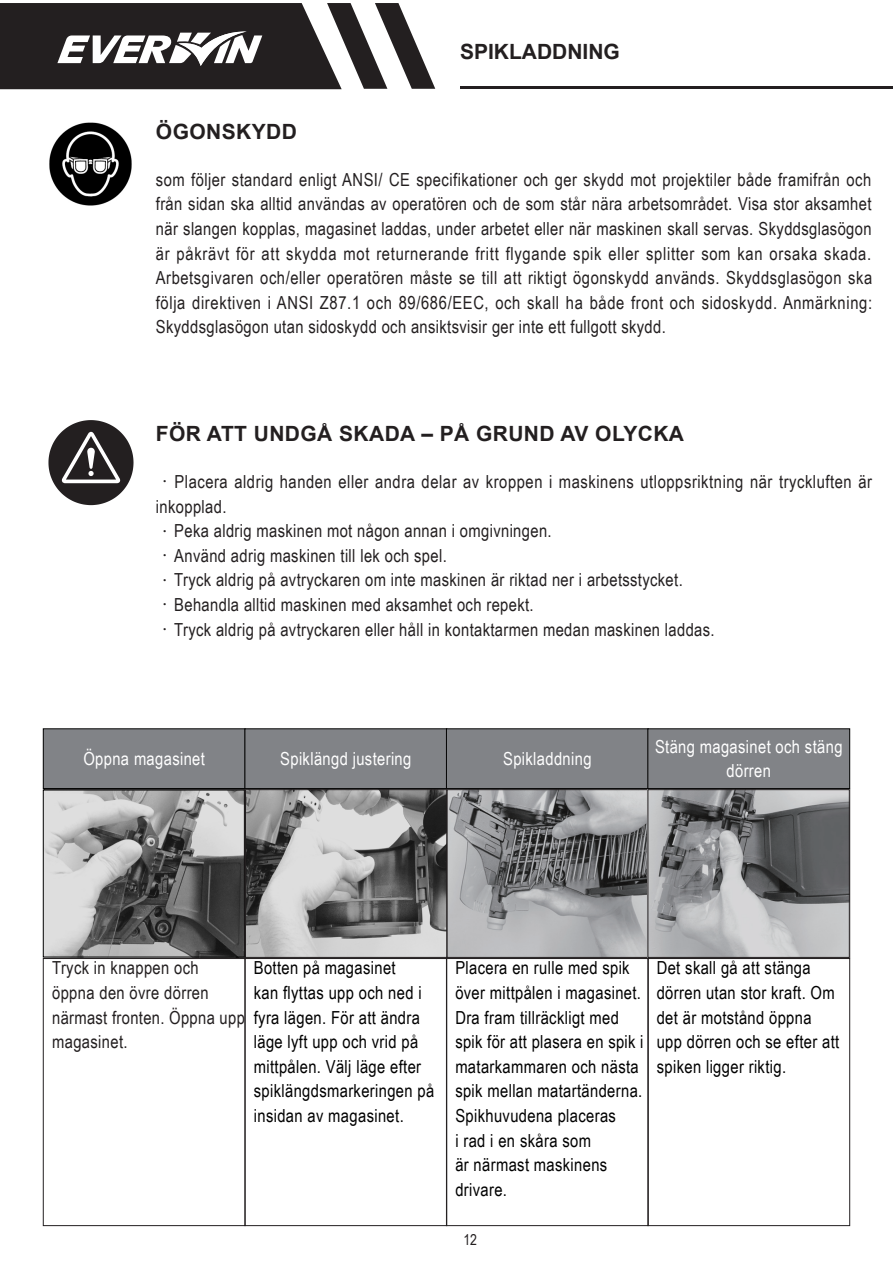
<style>
.page{position:relative;width:893px;height:1263px;background:#fff}
.page>*{position:absolute;margin:0;border:0;box-sizing:border-box;transform-origin:0 0}
.t1{font:700 21px "Arial";letter-spacing:.02em;color:#231f20}
.t2{font:700 21px "Arial";color:#231f20}
.t3{font:18px/24.6px "Arial Narrow";letter-spacing:.02em;color:#231f20}
.t4{font:18px/24.6px "Arial Narrow";letter-spacing:.02em;color:#000}
.t5{font:18px/24.6px "Arial Narrow";letter-spacing:.02em;color:#fff;text-align:center}
.t6{font:15px "Arial Narrow";color:#231f20}
.s1{font-family:"Adobe Ming Std";font-weight:300}
</style>
<div class="page">
<img style="left:49px;top:122px;width:83px;height:84px">
<svg style="left:48px;top:420px;width:86px;height:85px"></svg>
<img style="left:45px;top:791px;width:803px;height:165px">
<div style="left:43px;top:790px;width:202px;height:167px;border:1px solid #030303"></div>
<hr style="left:460px;top:86px;width:433px;height:3px;background:#231f20">
<div style="left:43px;top:729px;width:202px;height:59px;background:#818387"></div>
<div style="left:43px;top:728px;width:202px;height:61px;border:1px solid #030303"></div>
<div style="left:43px;top:958px;width:202px;height:268px;border:1px solid #231f20"></div>
<div style="left:245px;top:729px;width:202px;height:59px;background:#818387"></div>
<div style="left:245px;top:728px;width:202px;height:61px;border:1px solid #030303"></div>
<div style="left:245px;top:958px;width:202px;height:268px;border:1px solid #231f20"></div>
<div style="left:446px;top:729px;width:202px;height:59px;background:#818387"></div>
<div style="left:446px;top:728px;width:203px;height:61px;border:1px solid #030303"></div>
<div style="left:446px;top:958px;width:203px;height:268px;border:1px solid #231f20"></div>
<div style="left:648px;top:729px;width:202px;height:59px;background:#818387"></div>
<div style="left:647px;top:728px;width:203px;height:61px;border:1px solid #030303"></div>
<div style="left:647px;top:958px;width:203px;height:268px;border:1px solid #231f20"></div>
<svg style="left:0;top:3px;width:435px;height:86px"></svg>
<div style="left:245px;top:789px;width:202px;height:169px;border:1px solid #231f20"></div>
<div style="left:447px;top:789px;width:201px;height:169px;border:1px solid #231f20"></div>
<div style="left:647px;top:789px;width:203px;height:169px;border:1px solid #231f20"></div>
<p class="t2" style="left:460px;top:37px;width:161px">SPIKLADDNING</p>
<p class="t1" style="left:156px;top:117px;width:143px">ÖGONSKYDD</p>
<p class="t3" style="left:156px;top:166px;width:718px;text-align:justify">som följer standard enligt ANSI/ CE specifikationer och ger skydd mot projektiler både framifrån och från sidan ska alltid användas av operatören och de som står nära arbetsområdet. Visa stor aksamhet när slangen kopplas, magasinet laddas, under arbetet eller när maskinen skall servas. Skyddsglasögon är påkrävt för att skydda mot returnerande fritt flygande spik eller splitter som kan orsaka skada.<br>Arbetsgivaren och/eller operatören måste se till att riktigt ögonskydd används. Skyddsglasögon ska följa direktiven i ANSI Z87.1 och 89/686/EEC, och skall ha både front och sidoskydd. Anmärkning:<br>Skyddsglasögon utan sidoskydd och ansiktsvisir ger inte ett fullgott skydd.</p>
<p class="t1" style="left:156px;top:419px;width:530px">FÖR ATT UNDGÅ SKADA – PÅ GRUND AV OLYCKA</p>
<p class="t3" style="left:156px;top:469px;width:718px"><span class="s1">．</span>Placera aldrig handen eller andra delar av kroppen i maskinens utloppsriktning när tryckluften är inkopplad.</p>
<p class="t3" style="left:156px;top:518px;width:397px"><span class="s1">．</span>Peka aldrig maskinen mot någon annan i omgivningen.</p>
<p class="t3" style="left:156px;top:542px;width:292px"><span class="s1">．</span>Använd adrig maskinen till lek och spel.</p>
<p class="t3" style="left:156px;top:567px;width:528px"><span class="s1">．</span>Tryck aldrig på avtryckaren om inte maskinen är riktad ner i arbetsstycket.</p>
<p class="t3" style="left:156px;top:592px;width:379px"><span class="s1">．</span>Behandla alltid maskinen med aksamhet och repekt.</p>
<p class="t3" style="left:156px;top:616px;width:560px"><span class="s1">．</span>Tryck aldrig på avtryckaren eller håll in kontaktarmen medan maskinen laddas.</p>
<p class="t5" style="left:83px;top:746px;width:123px">Öppna magasinet</p>
<p class="t5" style="left:280px;top:746px;width:133px">Spiklängd justering</p>
<p class="t5" style="left:503px;top:746px;width:90px">Spikladdning</p>
<p class="t5" style="left:655px;top:733px;width:189px">Stäng magasinet och stäng dörren</p>
<p class="t3" style="left:52px;top:955px;width:194px">Tryck in knappen och öppna den övre dörren närmast fronten. Öppna upp magasinet.</p>
<p class="t4" style="left:254px;top:955px;width:182px">Botten på magasinet<br>kan flyttas upp och ned i fyra lägen. För att ändra läge lyft upp och vrid på mittpålen. Välj läge efter spiklängdsmarkeringen på insidan av magasinet.</p>
<p class="t4" style="left:455px;top:955px;width:190px">Placera en rulle med spik över mittpålen i magasinet.<br>Dra fram tillräckligt med spik för att plasera en spik i matarkammaren och nästa spik mellan matartänderna.<br>Spikhuvudena placeras<br>i rad i en skåra som<br>är närmast maskinens drivare.</p>
<p class="t4" style="left:657px;top:955px;width:184px">Det skall gå att stänga dörren utan stor kraft. Om det är motstånd öppna upp dörren och se efter att spiken ligger riktig.</p>
<p class="t6" style="left:463px;top:1228px;width:15px">12</p>
</div>
